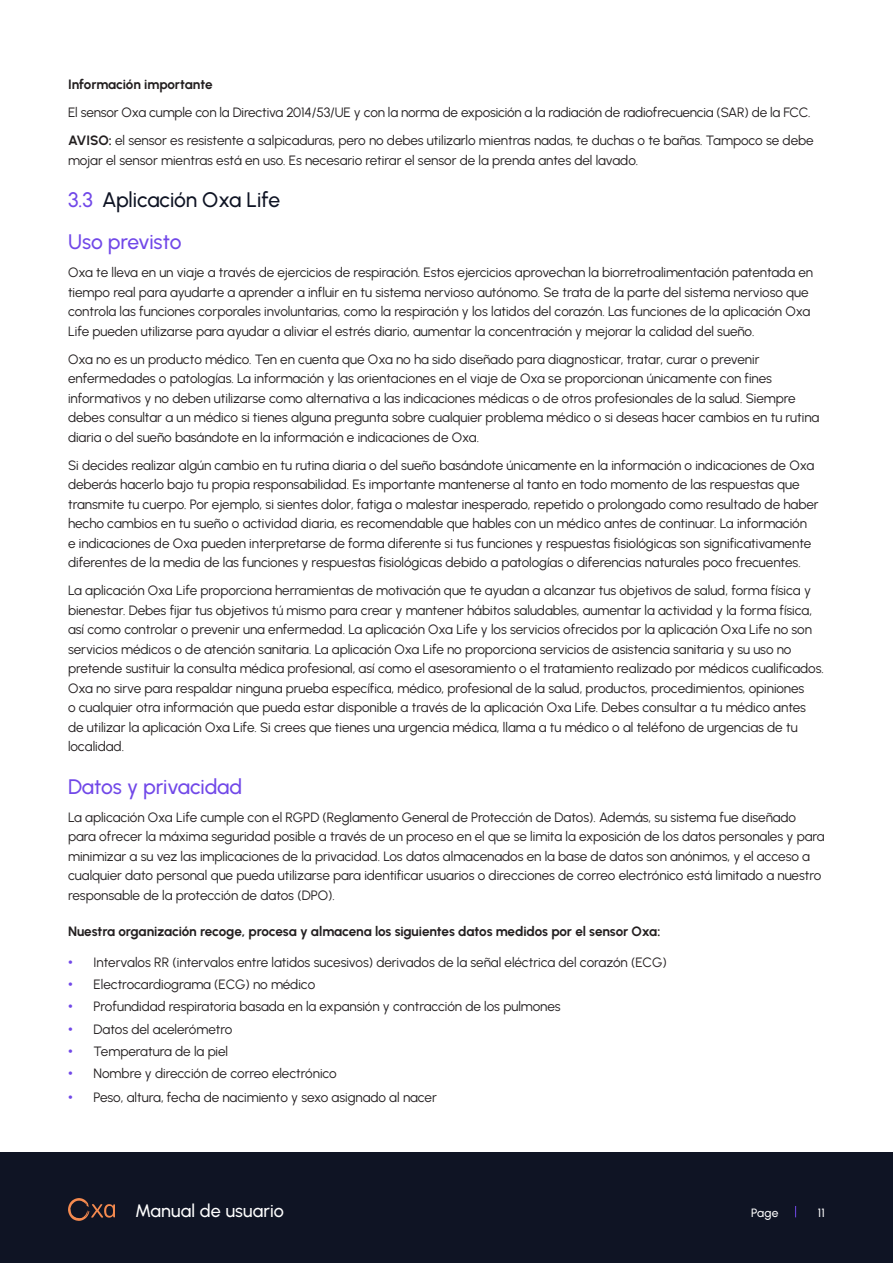
<style>
.page{position:relative;width:893px;height:1263px;background:#fff}
.page>*{position:absolute;margin:0;border:0;box-sizing:border-box;transform-origin:0 0}
._02_Subtitle{font:500 21px "Urbanist";letter-spacing:-.01em;color:#7148e8}
.t1{font:500 21px "Urbanist";letter-spacing:-.01em;color:#0f1424}
.t2{font:500 18px "Urbanist";letter-spacing:.01em;color:#fff}
._03_Body{font:13.5px/19.5px "Urbanist";letter-spacing:-.005em;color:#231f20}
._03_Body_Bold{font:700 13.5px "Urbanist";letter-spacing:-.01em;color:#231f20}
.t3{font:500 12px "Urbanist";letter-spacing:.015em;color:#fff}
.s1{font-weight:700}
.s2{color:#7148e8}
.s3{font-family:"Arial";color:#7148e8}
</style>
<div class="page">
<div style="left:0;top:1152px;width:893px;height:111px;background:#0f1424"></div>
<svg style="left:68px;top:1198px;width:47px;height:23px"></svg>
<p class="_03_Body_Bold" style="left:68px;top:76px;width:146px">Información importante</p>
<p class="_03_Body" style="left:68px;top:103px;width:744px">El sensor Oxa cumple con la Directiva 2014/53/UE y con la norma de exposición a la radiación de radiofrecuencia (SAR) de la FCC.</p>
<p class="_03_Body" style="left:68px;top:131px;width:747px"><span class="s1">AVISO:</span> el sensor es resistente a salpicaduras, pero no debes utilizarlo mientras nadas, te duchas o te bañas. Tampoco se debe mojar el sensor mientras está en uso. Es necesario retirar el sensor de la prenda antes del lavado.</p>
<p class="t1" style="left:68px;top:186px;width:214px"><span class="s2">3.3</span> Aplicación Oxa Life</p>
<p class="_02_Subtitle" style="left:68px;top:228px;width:115px">Uso previsto</p>
<p class="_03_Body" style="left:68px;top:262px;width:747px">Oxa te lleva en un viaje a través de ejercicios de respiración. Estos ejercicios aprovechan la biorretroalimentación patentada en tiempo real para ayudarte a aprender a influir en tu sistema nervioso autónomo. Se trata de la parte del sistema nervioso que controla las funciones corporales involuntarias, como la respiración y los latidos del corazón. Las funciones de la aplicación Oxa Life pueden utilizarse para ayudar a aliviar el estrés diario, aumentar la concentración y mejorar la calidad del sueño.</p>
<p class="_03_Body" style="left:68px;top:349px;width:753px">Oxa no es un producto médico. Ten en cuenta que Oxa no ha sido diseñado para diagnosticar, tratar, curar o prevenir enfermedades o patologías. La información y las orientaciones en el viaje de Oxa se proporcionan únicamente con fines informativos y no deben utilizarse como alternativa a las indicaciones médicas o de otros profesionales de la salud. Siempre debes consultar a un médico si tienes alguna pregunta sobre cualquier problema médico o si deseas hacer cambios en tu rutina diaria o del sueño basándote en la información e indicaciones de Oxa.</p>
<p class="_03_Body" style="left:68px;top:455px;width:752px">Si decides realizar algún cambio en tu rutina diaria o del sueño basándote únicamente en la información o indicaciones de Oxa deberás hacerlo bajo tu propia responsabilidad. Es importante mantenerse al tanto en todo momento de las respuestas que transmite tu cuerpo. Por ejemplo, si sientes dolor, fatiga o malestar inesperado, repetido o prolongado como resultado de haber hecho cambios en tu sueño o actividad diaria, es recomendable que hables con un médico antes de continuar. La información<br>e indicaciones de Oxa pueden interpretarse de forma diferente si tus funciones y respuestas fisiológicas son significativamente diferentes de la media de las funciones y respuestas fisiológicas debido a patologías o diferencias naturales poco frecuentes.</p>
<p class="_03_Body" style="left:68px;top:580px;width:757px">La aplicación Oxa Life proporciona herramientas de motivación que te ayudan a alcanzar tus objetivos de salud, forma física y bienestar. Debes fijar tus objetivos tú mismo para crear y mantener hábitos saludables, aumentar la actividad y la forma física, así como controlar o prevenir una enfermedad. La aplicación Oxa Life y los servicios ofrecidos por la aplicación Oxa Life no son servicios médicos o de atención sanitaria. La aplicación Oxa Life no proporciona servicios de asistencia sanitaria y su uso no pretende sustituir la consulta médica profesional, así como el asesoramiento o el tratamiento realizado por médicos cualificados.<br>Oxa no sirve para respaldar ninguna prueba específica, médico, profesional de la salud, productos, procedimientos, opiniones<br>o cualquier otra información que pueda estar disponible a través de la aplicación Oxa Life. Debes consultar a tu médico antes de utilizar la aplicación Oxa Life. Si crees que tienes una urgencia médica, llama a tu médico o al teléfono de urgencias de tu localidad.</p>
<p class="_02_Subtitle" style="left:68px;top:772px;width:176px">Datos y privacidad</p>
<p class="_03_Body" style="left:68px;top:807px;width:758px">La aplicación Oxa Life cumple con el RGPD (Reglamento General de Protección de Datos). Además, su sistema fue diseñado para ofrecer la máxima seguridad posible a través de un proceso en el que se limita la exposición de los datos personales y para minimizar a su vez las implicaciones de la privacidad. Los datos almacenados en la base de datos son anónimos, y el acceso a cualquier dato personal que pueda utilizarse para identificar usuarios o direcciones de correo electrónico está limitado a nuestro responsable de la protección de datos (DPO).</p>
<p class="_03_Body_Bold" style="left:68px;top:922px;width:594px">Nuestra organización recoge, procesa y almacena los siguientes datos medidos por el sensor Oxa:</p>
<p class="_03_Body" style="left:68px;top:952px;width:600px"><span class="s3">•</span> Intervalos RR (intervalos entre latidos sucesivos) derivados de la señal eléctrica del corazón (ECG)</p>
<p class="_03_Body" style="left:68px;top:974px;width:249px"><span class="s3">•</span> Electrocardiograma (ECG) no médico</p>
<p class="_03_Body" style="left:68px;top:996px;width:494px"><span class="s3">•</span> Profundidad respiratoria basada en la expansión y contracción de los pulmones</p>
<p class="_03_Body" style="left:68px;top:1019px;width:166px"><span class="s3">•</span> Datos del acelerómetro</p>
<p class="_03_Body" style="left:68px;top:1041px;width:162px"><span class="s3">•</span> Temperatura de la piel</p>
<p class="_03_Body" style="left:68px;top:1063px;width:270px"><span class="s3">•</span> Nombre y dirección de correo electrónico</p>
<p class="_03_Body" style="left:68px;top:1087px;width:370px"><span class="s3">•</span> Peso, altura, fecha de nacimiento y sexo asignado al nacer</p>
<h2 class="t2" style="left:135px;top:1199px;width:150px">Manual de usuario</h2>
<p class="t3" style="left:751px;top:1205px;width:29px">Page</p>
<p class="t3" style="left:818px;top:1205px;width:9px">11</p>
</div>
